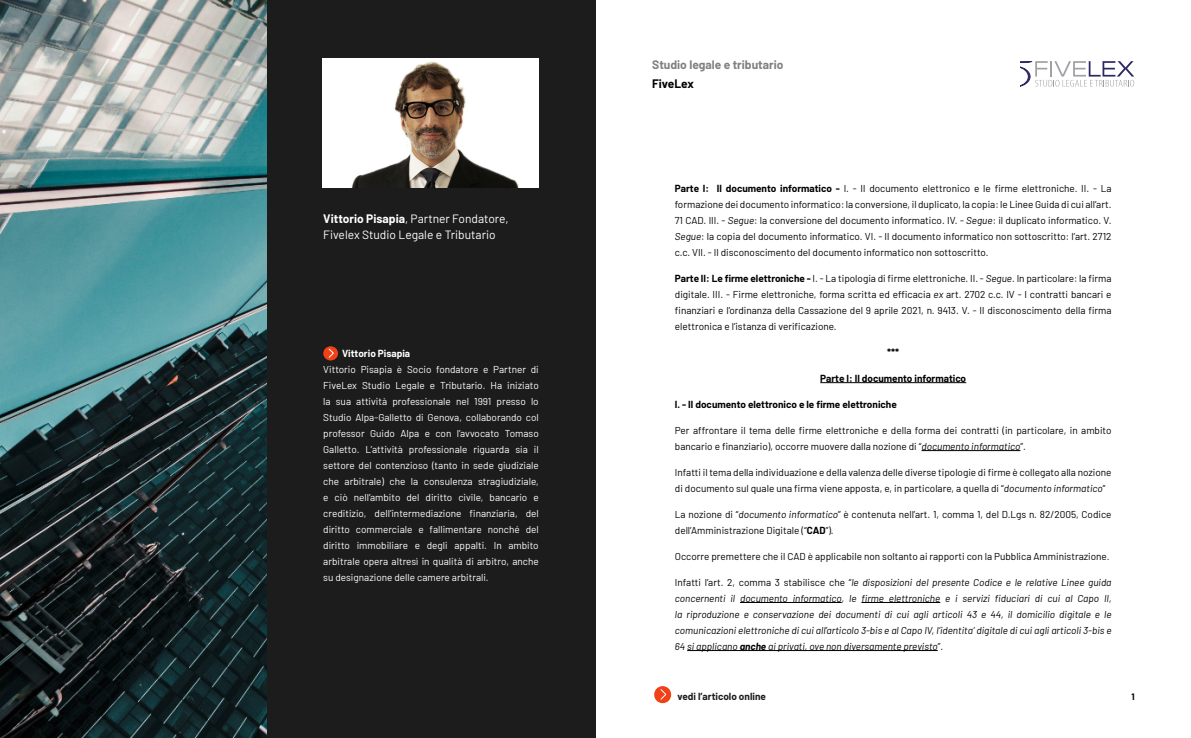
<style>
.page{position:relative;width:1191px;height:738px;background:#fff}
.page>*{position:absolute;margin:0;border:0;box-sizing:border-box;transform-origin:0 0}
.t1{font:12px/15px "Barlow";color:#fff}
.t2{font:700 12px "Barlow";color:#808080}
.t3{font:700 12px "Barlow";color:#000}
.t4{font:10px/16px "Barlow";color:#000}
.t5{font:10px/16px "Barlow";color:#fff;text-align:justify}
.t6{font:italic 10px/16px "Barlow";color:#000;text-align:justify}
.t7{font:700 10px "Barlow";color:#000}
.t8{font:700 10px "Barlow";color:#1c1c1c}
.t9{font:700 10px "Barlow";color:#fff}
.t10{font:700 9px "Barlow";color:#000}
.s1{font-weight:700}
.s2{font-style:italic}
.s3{font-style:normal}
</style>
<div class="page">
<svg style="left:654px;top:686px;width:18px;height:17px"></svg>
<svg style="left:1020px;top:61px;width:114px;height:25px"></svg>
<img style="left:0;top:0;width:266px;height:737px">
<div style="left:266px;top:0;width:329px;height:737px;background:#1c1c1c"></div>
<hr style="left:820px;top:382px;width:146px;height:1px;background:#000">
<hr style="left:921px;top:450px;width:99px;height:1px;background:#000">
<hr style="left:740px;top:601px;width:101px;height:1px;background:#000">
<hr style="left:861px;top:601px;width:79px;height:1px;background:#000">
<hr style="left:687px;top:649px;width:250px;height:1px;background:#000">
<svg style="left:323px;top:346px;width:15px;height:14px"></svg>
<img style="left:322px;top:58px;width:216px;height:130px">
<p class="t1" style="left:323px;top:210px;width:187px"><span class="s1">Vittorio Pisapia</span>, Partner Fondatore,<br>Fivelex Studio Legale e Tributario</p>
<p class="t9" style="left:342px;top:345px;width:70px">Vittorio Pisapia</p>
<p class="t5" style="left:323px;top:360px;width:217px">Vittorio Pisapia è Socio fondatore e Partner di FiveLex Studio Legale e Tributario. Ha iniziato la sua attività professionale nel 1991 presso lo Studio Alpa-Galletto di Genova, collaborando col professor Guido Alpa e con l’avvocato Tomaso Galletto. L’attività professionale riguarda sia il settore del contenzioso (tanto in sede giudiziale che arbitrale) che la consulenza stragiudiziale, e ciò nell’ambito del diritto civile, bancario e creditizio, dell’intermediazione finanziaria, del diritto commerciale e fallimentare nonché del diritto immobiliare e degli appalti. In ambito arbitrale opera altresì in qualità di arbitro, anche su designazione delle camere arbitrali.</p>
<p class="t2" style="left:652px;top:55px;width:133px">Studio legale e tributario</p>
<p class="t3" style="left:652px;top:75px;width:43px">FiveLex</p>
<p class="t4" style="left:675px;top:179px;width:438px;text-align:justify"><span class="s1">Parte I: Il documento informatico -</span> I. - Il documento elettronico e le firme elettroniche. II. - La formazione dei documento informatico: la conversione, il duplicato, la copia: le Linee Guida di cui all’art.<br>71 CAD. III. - <span class="s2">Segue</span>: la conversione del documento informatico. IV. - <span class="s2">Segue</span>: il duplicato informatico. V.<br><span class="s2">Segue</span>: la copia del documento informatico. VI. - Il documento informatico non sottoscritto: l’art. 2712 c.c. VII. - Il disconoscimento del documento informatico non sottoscritto.</p>
<p class="t4" style="left:675px;top:269px;width:438px;text-align:justify"><span class="s1">Parte II: Le firme elettroniche -</span> I. - La tipologia di firme elettroniche. II. - <span class="s2">Segue</span>. In particolare: la firma digitale. III. - Firme elettroniche, forma scritta ed efficacia <span class="s2">ex</span> art. 2702 c.c. IV - I contratti bancari e finanziari e l’ordinanza della Cassazione del 9 aprile 2021, n. 9413. V. - Il disconoscimento della firma elettronica e l’istanza di verificazione.</p>
<p class="t7" style="left:887px;top:344px;width:13px">***</p>
<p class="t7" style="left:820px;top:370px;width:147px">Parte I: Il documento informatico</p>
<p class="t7" style="left:675px;top:396px;width:223px">I. - Il documento elettronico e le firme elettroniche</p>
<p class="t4" style="left:675px;top:421px;width:438px">Per affrontare il tema delle firme elettroniche e della forma dei contratti (in particolare, in ambito bancario e finanziario), occorre muovere dalla nozione di “<span class="s2">documento informatico</span>”.</p>
<p class="t4" style="left:675px;top:463px;width:438px">Infatti il tema della individuazione e della valenza delle diverse tipologie di firme è collegato alla nozione di documento sul quale una firma viene apposta, e, in particolare, a quella di “<span class="s2">documento informatico</span>”</p>
<p class="t4" style="left:675px;top:505px;width:438px">La nozione di “<span class="s2">documento informatico</span>” è contenuta nell’art. 1, comma 1, del D.Lgs n. 82/2005, Codice dell’Amministrazione Digitale (“<span class="s1">CAD</span>”).</p>
<p class="t4" style="left:675px;top:547px;width:436px">Occorre premettere che il CAD è applicabile non soltanto ai rapporti con la Pubblica Amministrazione.</p>
<p class="t6" style="left:675px;top:573px;width:438px"><span class="s3">Infatti l’art. 2, comma 3 stabilisce che “</span>le disposizioni del presente Codice e le relative Linee guida concernenti il documento informatico, le firme elettroniche e i servizi fiduciari di cui al Capo II, la riproduzione e conservazione dei documenti di cui agli articoli 43 e 44, il domicilio digitale e le comunicazioni elettroniche di cui all’articolo 3-bis e al Capo IV, l’identita’ digitale di cui agli articoli 3-bis e 64 si applicano <span class="s1">anche</span> ai privati, ove non diversamente previsto<span class="s3">”.</span></p>
<p class="t8" style="left:677px;top:688px;width:90px">vedi l’articolo online</p>
<p class="t10" style="left:1131px;top:689px;width:5px">1</p>
</div>
